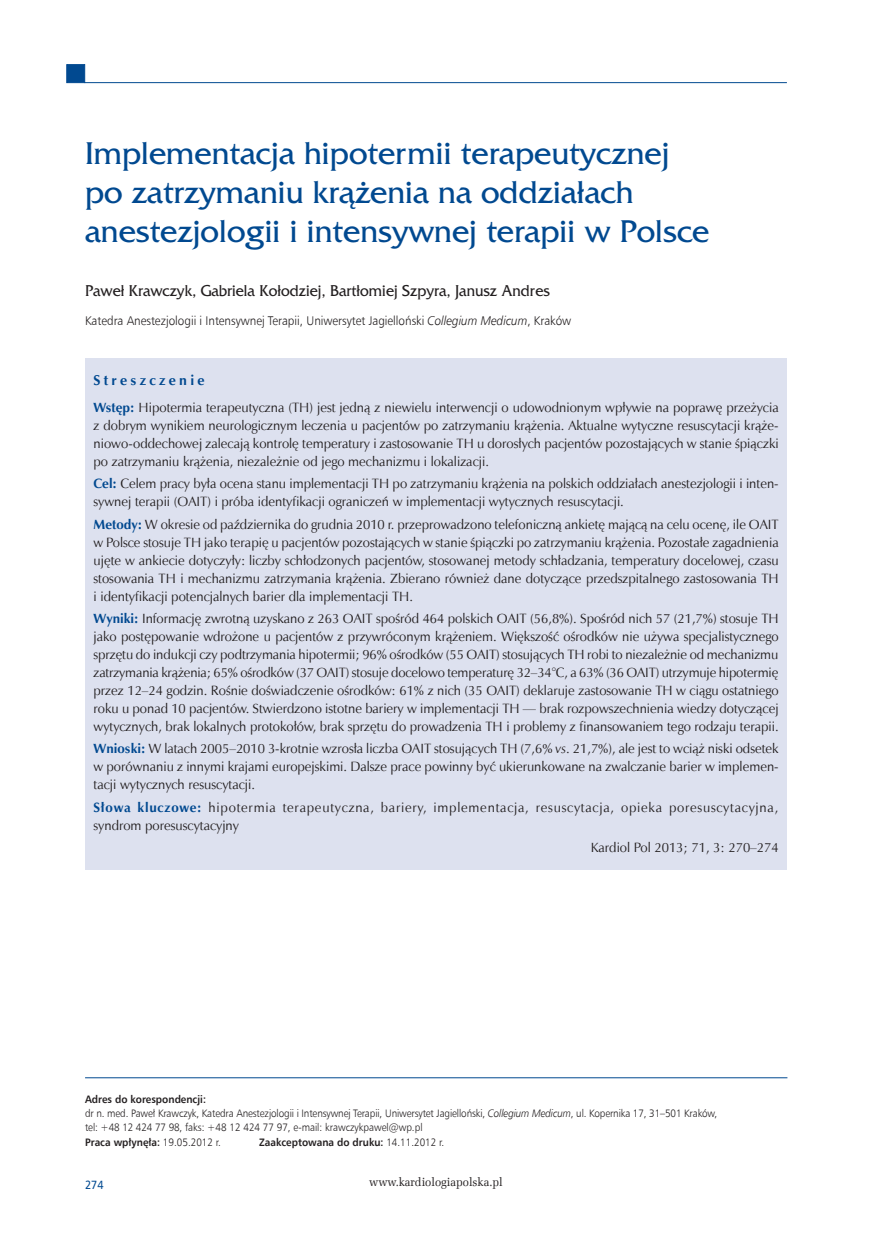
<style>
.page{position:relative;width:872px;height:1234px;background:#fff}
.page>*{position:absolute;margin:0;border:0;box-sizing:border-box;transform-origin:0 0}
._01_Tytul_pierwszy{font:33px/39px "France";color:#014990}
._03_Autor{font:16.5px "France";color:#231f20;scale:.94 1}
._13_Streszczenie_sro{font:700 14.25px "Zapf Humnst EU";letter-spacing:.23em;color:#014990}
._12_Streszczenie_pol{font:13.5px/18px "Zapf Humnst EU";color:#231f20;text-align:justify}
._11_Streszczenie_slo{font:13.5px/18px "Zapf Humnst EU";letter-spacing:.055em;color:#231f20}
._14_Streszczenie_Kar{font:13.5px "Zapf Humnst EU";color:#231f20}
._04_Praca{font:12.6px "Humnst 777 Lt EU";color:#231f20;scale:.93 1}
.t1{font:12px "Zapf Ellipt EU";color:#231f20;scale:.95 1}
.t2{font:12px "Humnst 777 EU";color:#014990;scale:.9 1}
._05_Adres_do_korespo{font:10.8px/14.2px "Humnst 777 Lt EU";letter-spacing:-.01em;color:#231f20;scale:.92 1}
._05_Adres_do_korespo-2{font:700 10.8px "Humnst 777 EU";color:#231f20;scale:.92 1}
.s1{font-style:italic}
.s2{font-weight:700;color:#014990}
.s3{font-family:"Humnst 777 EU";font-weight:700}
.s4{font-family:"Humnst 777 Lt EU";font-weight:400}
</style>
<div class="page">
<hr style="left:85px;top:82px;width:702px;height:1px;background:#014990">
<div style="left:66px;top:64px;width:19px;height:19px;background:#014990;border:1px solid #014990"></div>
<div style="left:85px;top:358px;width:702px;height:511px;background:#dde1ef"></div>
<hr style="left:85px;top:1077px;width:702px;height:1px;background:#014990">
<p class="_01_Tytul_pierwszy" style="left:85px;top:134px;width:626px">Implementacja hipotermii terapeutycznej po zatrzymaniu krążenia na oddziałach anestezjologii i intensywnej terapii w Polsce</p>
<p class="_03_Autor" style="left:85px;top:281px;width:496px">Paweł Krawczyk, Gabriela Kołodziej, Bartłomiej Szpyra, Janusz Andres</p>
<p class="_04_Praca" style="left:85px;top:312px;width:524px">Katedra Anestezjologii i Intensywnej Terapii, Uniwersytet Jagielloński <span class="s1">Collegium Medicum</span>, Kraków</p>
<p class="_13_Streszczenie_sro" style="left:94px;top:371px;width:112px">Streszczenie</p>
<p class="_12_Streszczenie_pol" style="left:94px;top:398px;width:686px"><span class="s2">Wstęp:</span> Hipotermia terapeutyczna (TH) jest jedną z niewielu interwencji o udowodnionym wpływie na poprawę przeżycia z dobrym wynikiem neurologicznym leczenia u pacjentów po zatrzymaniu krążenia. Aktualne wytyczne resuscytacji krąże&shy;niowo-oddechowej zalecają kontrolę temperatury i zastosowanie TH u dorosłych pacjentów pozostających w stanie śpiączki po zatrzymaniu krążenia, niezależnie od jego mechanizmu i lokalizacji.</p>
<p class="_12_Streszczenie_pol" style="left:94px;top:474px;width:686px"><span class="s2">Cel:</span> Celem pracy była ocena stanu implementacji TH po zatrzymaniu krążenia na polskich oddziałach anestezjologii i inten&shy;sywnej terapii (OAIT) i próba identyfikacji ograniczeń w implementacji wytycznych resuscytacji.</p>
<p class="_12_Streszczenie_pol" style="left:94px;top:515px;width:686px"><span class="s2">Metody:</span> W okresie od października do grudnia 2010 r. przeprowadzono telefoniczną ankietę mającą na celu ocenę, ile OAIT w Polsce stosuje TH jako terapię u pacjentów pozostających w stanie śpiączki po zatrzymaniu krążenia. Pozostałe zagadnienia ujęte w ankiecie dotyczyły: liczby schłodzonych pacjentów, stosowanej metody schładzania, temperatury docelowej, czasu stosowania TH i mechanizmu zatrzymania krążenia. Zbierano również dane dotyczące przedszpitalnego zastosowania TH i identyfikacji potencjalnych barier dla implementacji TH.</p>
<p class="_12_Streszczenie_pol" style="left:94px;top:609px;width:686px"><span class="s2">Wyniki:</span> Informację zwrotną uzyskano z 263 OAIT spośród 464 polskich OAIT (56,8%). Spośród nich 57 (21,7%) stosuje TH jako postępowanie wdrożone u pacjentów z przywróconym krążeniem. Większość ośrodków nie używa specjalistycznego sprzętu do indukcji czy podtrzymania hipotermii; 96% ośrodków (55 OAIT) stosujących TH robi to niezależnie od mechanizmu zatrzymania krążenia; 65% ośrodków (37 OAIT) stosuje docelowo temperaturę 32–34°C, a 63% (36 OAIT) utrzymuje hipotermię przez 12–24 godzin. Rośnie doświadczenie ośrodków: 61% z nich (35 OAIT) deklaruje zastosowanie TH w ciągu ostatniego roku u ponad 10 pacjentów. Stwierdzono istotne bariery w implementacji TH — brak rozpowszechnienia wiedzy dotyczącej wytycznych, brak lokalnych protokołów, brak sprzętu do prowadzenia TH i problemy z finansowaniem tego rodzaju terapii.</p>
<p class="_12_Streszczenie_pol" style="left:94px;top:739px;width:686px"><span class="s2">Wnioski:</span> W latach 2005–2010 3-krotnie wzrosła liczba OAIT stosujących TH (7,6% <span class="s1">vs</span>. 21,7%), ale jest to wciąż niski odsetek w porównaniu z innymi krajami europejskimi. Dalsze prace powinny być ukierunkowane na zwalczanie barier w implemen&shy;tacji wytycznych resuscytacji.</p>
<p class="_11_Streszczenie_slo" style="left:94px;top:798px;width:686px"><span class="s2">Słowa kluczowe:</span> hipotermia terapeutyczna, bariery, implementacja, resuscytacja, opieka poresuscytacyjna, syndrom poresuscytacyjny</p>
<p class="_14_Streszczenie_Kar" style="left:591px;top:838px;width:189px">Kardiol Pol 2013; 71, 3: 270–274</p>
<p class="_05_Adres_do_korespo" style="left:85px;top:1091px;width:688px"><span class="s3">Adres do korespondencji:<br></span>dr n. med. Paweł Krawczyk, Katedra Anestezjologii i Intensywnej Terapii, Uniwersytet Jagielloński, <span class="s1">Collegium Medicum</span>, ul. Kopernika 17, 31–501 Kraków, tel: +48 12 424 77 98, faks: +48 12 424 77 97, e-mail: krawczykpawel@wp.pl<br><span class="s3">Praca wpłynęła:</span> 19.05.2012 r.</p>
<p class="_05_Adres_do_korespo-2" style="left:259px;top:1134px;width:203px">Zaakceptowana do druku: <span class="s4">14.11.2012 r.</span></p>
<p class="t2" style="left:85px;top:1176px;width:22px">274</p>
<p class="t1" style="left:369px;top:1173px;width:142px">www.kardiologiapolska.pl</p>
</div>
